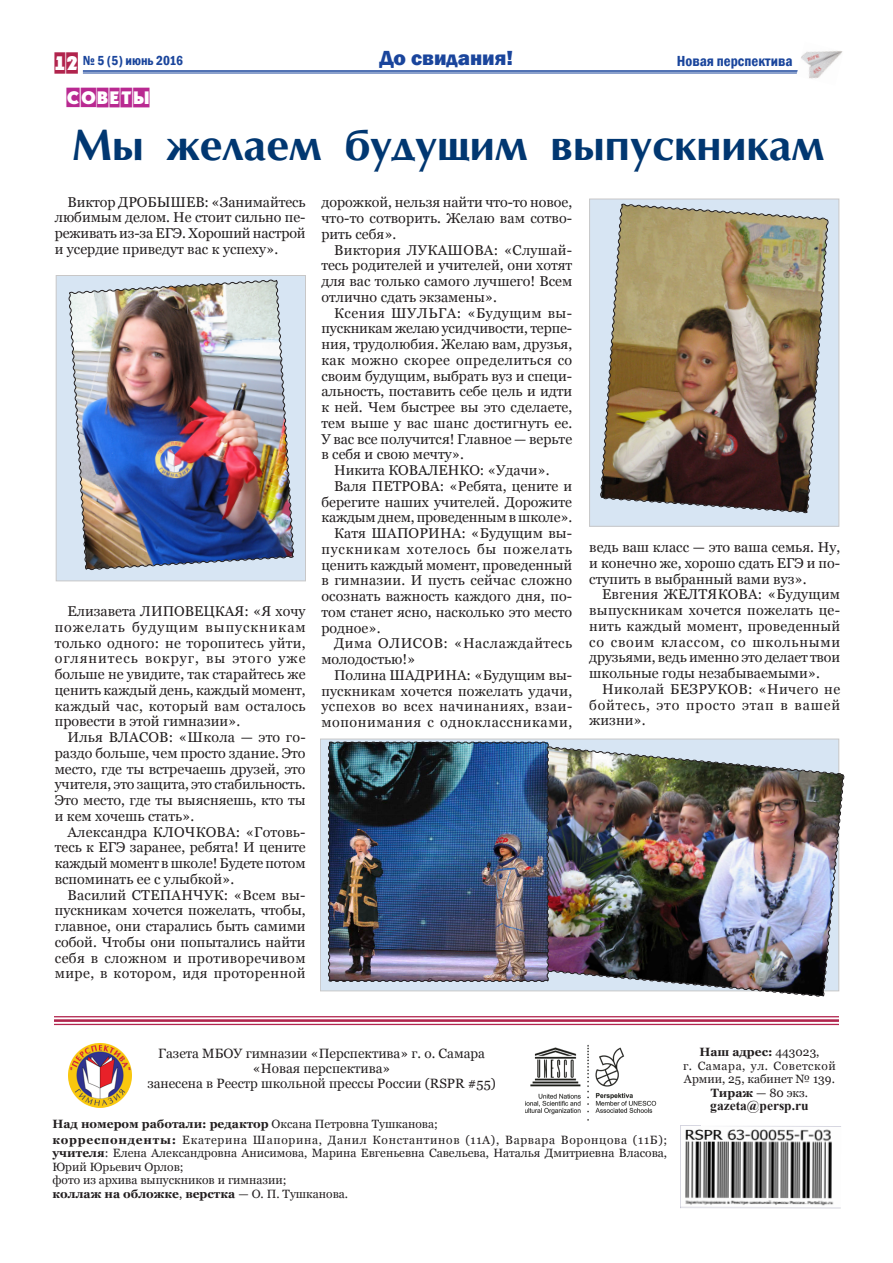
<style>
.page{position:relative;width:893px;height:1263px;background:#fff}
.page>*{position:absolute;margin:0;border:0;box-sizing:border-box;transform-origin:0 0}
.t1{font:700 45px "AG Opt Cyrillic";color:#013771}
.t2{font:800 21px "Franklin Gothic";color:#1a459c}
.t3{font:18px "a Plakat Titul Cm";color:#b92991}
.t4{font:600 condensed 15px "Franklin Gothic";color:#1a459c}
.t5{font:14.25px/15.8px "Georgia";color:#231f20;text-align:justify}
.t6{font:14.25px "Georgia";letter-spacing:.035em;color:#231f20}
.t7{font:14.25px "Georgia";letter-spacing:.03em;color:#231f20}
.t8{font:14.25px "Georgia";letter-spacing:.04em;color:#231f20}
.t9{font:14.25px "Georgia";letter-spacing:.055em;color:#231f20}
.t10{font:13.5px/15px "Georgia";color:#231f20;text-align:center}
.t11{font:700 13.5px "Times New Roman";color:#231f20}
.t12{font:600 condensed 13.5px "Franklin Gothic";color:#1a459c}
.t13{font:12px/13.5px "Georgia";color:#231f20}
.t14{font:12px/15.8px "Georgia";letter-spacing:.055em;color:#231f20}
.s1{font-family:"a Plakat Titul Cm";font-weight:400;font-stretch:normal;font-size:19.5px;color:#b1244d}
.s2{font-weight:700}
</style>
<div class="page">
<hr style="left:54px;top:1016px;width:785px;height:1px;background:#b1244d">
<hr style="left:54px;top:1019px;width:785px;height:3px;background:#b1244d">
<hr style="left:54px;top:1024px;width:785px;height:1px;background:#b1244d">
<img style="left:680px;top:1125px;width:161px;height:84px">
<hr style="left:83px;top:70px;width:715px;height:2px;background:#1a459c">
<hr style="left:83px;top:73px;width:715px;height:1px;background:#1a459c">
<img style="left:796px;top:51px;width:47px;height:28px">
<img style="left:69px;top:1044px;width:62px;height:63px">
<img style="left:525px;top:1045px;width:132px;height:76px">
<div style="left:320px;top:739px;width:519px;height:252px;background:#d7e5f3"></div>
<div style="left:56px;top:275px;width:249px;height:306px;background:#d7e5f3"></div>
<div style="left:590px;top:199px;width:249px;height:327px;background:#d7e5f3"></div>
<img style="left:600px;top:203px;width:229px;height:311px">
<img style="left:68px;top:279px;width:227px;height:292px">
<img style="left:497px;top:743px;width:348px;height:254px">
<img style="left:328px;top:741px;width:221px;height:241px">
<p class="t12" style="left:54px;top:51px;width:130px"><span class="s1">12</span> № 5 (5) июнь 2016</p>
<h2 class="t2" style="left:380px;top:45px;width:135px">До свидания!</h2>
<p class="t4" style="left:677px;top:51px;width:117px">Новая перспектива</p>
<p class="t3" style="left:66px;top:88px;width:85px">Советы</p>
<h1 class="t1" style="left:72px;top:121px;width:754px">Мы желаем будущим выпускникам</h1>
<p class="t5" style="left:55px;top:194px;width:252px;text-indent:13px">Виктор ДРОБЫШЕВ: «Занимайтесь любимым делом. Не стоит сильно пе&shy;реживать из-за ЕГЭ. Хороший настрой и усердие приведут вас к успеху».</p>
<p class="t5" style="left:55px;top:604px;width:252px;text-indent:13px">Елизавета ЛИПОВЕЦКАЯ: «Я хочу пожелать будущим выпускникам только одного: не торопитесь уйти, оглянитесь вокруг, вы этого уже больше не увидите, так старайтесь же ценить каждый день, каждый момент, каждый час, который вам осталось провести в этой гимназии».</p>
<p class="t5" style="left:55px;top:730px;width:252px;text-indent:13px">Илья ВЛАСОВ: «Школа — это го&shy;раздо больше, чем просто здание. Это место, где ты встречаешь друзей, это учителя, это защита, это стабильность.<br>Это место, где ты выясняешь, кто ты и кем хочешь стать».</p>
<p class="t5" style="left:55px;top:824px;width:252px;text-indent:13px">Александра КЛОЧКОВА: «Готовь&shy;тесь к ЕГЭ заранее, ребята! И цените каждый момент в школе! Будете потом вспоминать ее с улыбкой».</p>
<p class="t5" style="left:55px;top:887px;width:252px;text-indent:13px">Василий СТЕПАНЧУК: «Всем вы&shy;пускникам хочется пожелать, чтобы, главное, они старались быть самими собой. Чтобы они попытались найти себя в сложном и противоречивом мире, в котором, идя проторенной</p>
<p class="t5" style="left:321px;top:195px;width:252px">дорожкой, нельзя найти что-то новое, что-то сотворить. Желаю вам сотво&shy;рить себя».</p>
<p class="t5" style="left:321px;top:242px;width:252px;text-indent:13px">Виктория ЛУКАШОВА: «Слушай&shy;тесь родителей и учителей, они хотят для вас только самого лучшего! Всем отлично сдать экзамены».</p>
<p class="t6" style="left:334px;top:304px;width:240px">Ксения ШУЛЬГА: «Будущим вы-</p>
<p class="t5" style="left:321px;top:321px;width:252px">пускникам желаю усидчивости, терпе-</p>
<p class="t5" style="left:321px;top:337px;width:252px">ния, трудолюбия. Желаю вам, друзья,</p>
<p class="t7" style="left:321px;top:351px;width:252px">как можно скорее определиться со</p>
<p class="t5" style="left:321px;top:368px;width:252px">своим будущим, выбрать вуз и специ-</p>
<p class="t5" style="left:321px;top:384px;width:252px">альность, поставить себе цель и идти</p>
<p class="t5" style="left:321px;top:400px;width:252px">к ней. Чем быстрее вы это сделаете,</p>
<p class="t5" style="left:321px;top:415px;width:252px">тем выше у вас шанс достигнуть ее.</p>
<p class="t5" style="left:321px;top:431px;width:252px">У вас все получится! Главное — верьте</p>
<p class="t5" style="left:321px;top:447px;width:144px">в себя и свою мечту».</p>
<p class="t5" style="left:334px;top:462px;width:217px">Никита КОВАЛЕНКО: «Удачи».</p>
<p class="t5" style="left:334px;top:478px;width:240px">Валя ПЕТРОВА: «Ребята, цените и</p>
<p class="t5" style="left:321px;top:494px;width:252px">берегите наших учителей. Дорожите</p>
<p class="t5" style="left:321px;top:510px;width:252px">каждым днем, проведенным в школе».</p>
<p class="t5" style="left:334px;top:525px;width:240px">Катя ШАПОРИНА: «Будущим вы-</p>
<p class="t9" style="left:321px;top:540px;width:252px">пускникам хотелось бы пожелать</p>
<p class="t5" style="left:321px;top:557px;width:252px">ценить каждый момент, проведенный</p>
<p class="t5" style="left:321px;top:573px;width:252px">в гимназии. И пусть сейчас сложно</p>
<p class="t5" style="left:321px;top:588px;width:252px">осознать важность каждого дня, по-</p>
<p class="t5" style="left:321px;top:604px;width:252px">том станет ясно, насколько это место</p>
<p class="t5" style="left:321px;top:620px;width:61px">родное».</p>
<p class="t6" style="left:334px;top:635px;width:240px">Дима ОЛИСОВ: «Наслаждайтесь</p>
<p class="t5" style="left:321px;top:651px;width:96px">молодостью!»</p>
<p class="t5" style="left:334px;top:667px;width:240px">Полина ШАДРИНА: «Будущим вы-</p>
<p class="t5" style="left:321px;top:683px;width:252px">пускникам хочется пожелать удачи,</p>
<p class="t6" style="left:321px;top:698px;width:252px">успехов во всех начинаниях, взаи-</p>
<p class="t8" style="left:321px;top:713px;width:252px">мопонимания с одноклассниками,</p>
<p class="t5" style="left:589px;top:539px;width:252px">ведь ваш класс — это ваша семья. Ну, и конечно же, хорошо сдать ЕГЭ и по&shy;ступить в выбранный вами вуз».</p>
<p class="t5" style="left:589px;top:587px;width:252px;text-indent:13px">Евгения ЖЕЛТЯКОВА: «Будущим выпускникам хочется пожелать це&shy;нить каждый момент, проведенный со своим классом, со школьными друзьями, ведь именно это делает твои школьные годы незабываемыми».</p>
<p class="t5" style="left:589px;top:681px;width:252px;text-indent:13px">Николай БЕЗРУКОВ: «Ничего не бойтесь, это просто этап в вашей жизни».</p>
<p class="t10" style="left:147px;top:1046px;width:350px">Газета МБОУ гимназии «Перспектива» г. о. Самара «Новая перспектива»<br>занесена в Реестр школьной прессы России (RSPR #55)</p>
<p class="t13" style="left:683px;top:1045px;width:154px;text-align:center"><span class="s2">Наш адрес:</span> 443023,<br>г. Самара, ул. Советской<br>Армии, 25, кабинет № 139.<br><span class="s2">Тираж</span> — 80 экз.</p>
<p class="t11" style="left:710px;top:1096px;width:100px">gazeta@persp.ru</p>
<p class="t14" style="left:52px;top:1116px;width:616px"><span class="s2">Над номером работали: редактор</span> Оксана Петровна Тушканова;<br><span class="s2">корреспонденты:</span> Екатерина Шапорина, Данил Константинов (11А), Варвара Воронцова (11Б);</p>
<p class="t13" style="left:53px;top:1146px;width:616px"><span class="s2">учителя</span>: Елена Александровна Анисимова, Марина Евгеньевна Савельева, Наталья Дмитриевна Власова, Юрий Юрьевич Орлов;<br>фото из архива выпускников и гимназии;<br><span class="s2">коллаж на обложке</span>, <span class="s2">верстка</span> — О. П. Тушканова.</p>
</div>
